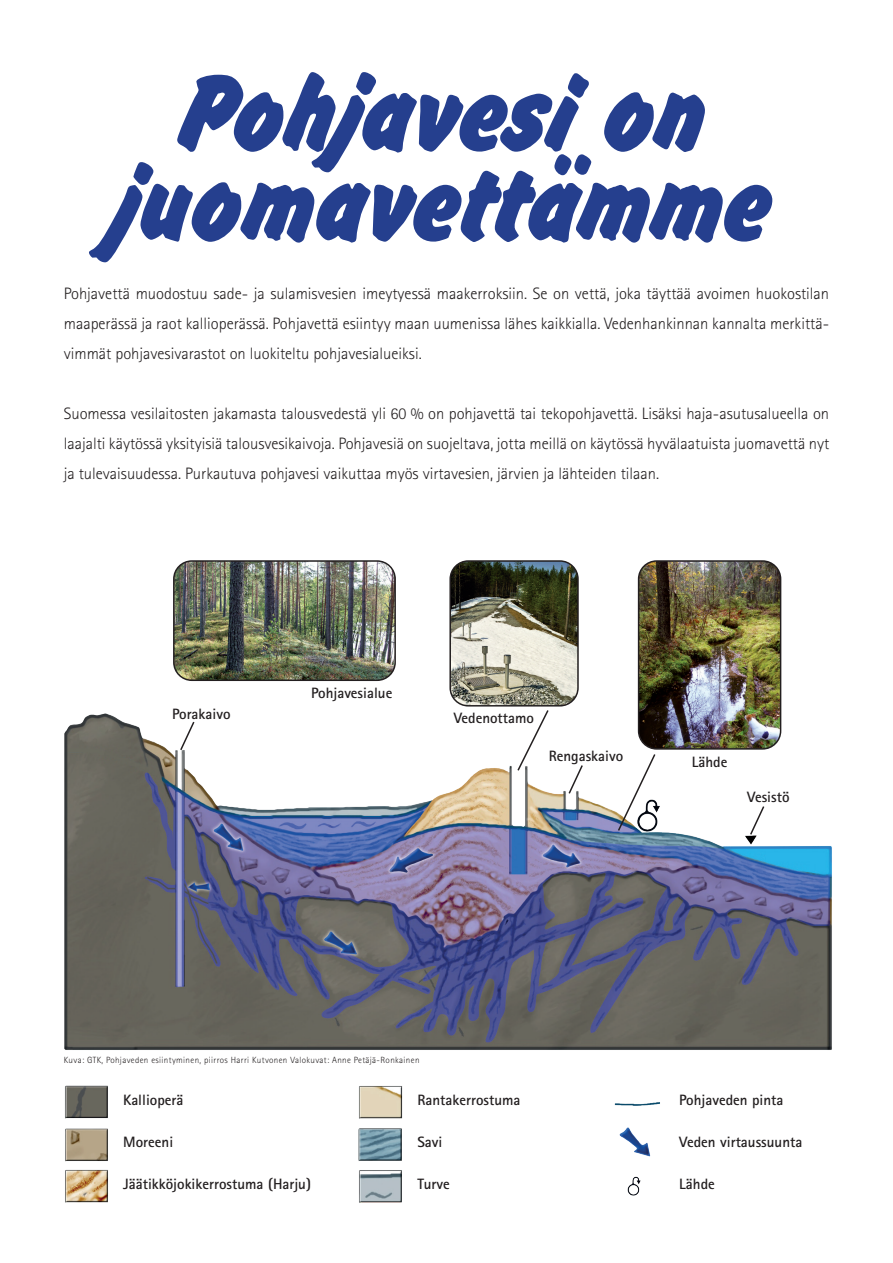
<style>
.page{position:relative;width:893px;height:1263px;background:#fff}
.page>*{position:absolute;margin:0;border:0;box-sizing:border-box;transform-origin:0 0}
.t1{font:700 114px "Flash D";color:#253f8e}
.Leipis{font:300 16.5px/30px "Rotis Sans Serif";color:#231f20;text-align:justify}
.t2{font:700 15px "Rotis Sans Serif";color:#231f20}
.t3{font:300 9px "Rotis Sans Serif";letter-spacing:.04em;color:#231f20}
</style>
<div class="page">
<img style="left:64px;top:706px;width:768px;height:344px">
<img style="left:65px;top:1085px;width:595px;height:118px">
<svg style="left:516px;top:708px;width:34px;height:64px"></svg>
<img style="left:174px;top:563px;width:219px;height:117px">
<div style="left:173px;top:560px;width:223px;height:121px;border:2px solid #231f20;border-radius:18px"></div>
<img style="left:452px;top:563px;width:126px;height:143px">
<div style="left:449px;top:560px;width:130px;height:146px;border:2px solid #231f20;border-radius:18px"></div>
<img style="left:639px;top:563px;width:142px;height:186px">
<div style="left:638px;top:560px;width:143px;height:190px;border:2px solid #231f20;border-radius:18px"></div>
<svg style="left:616px;top:752px;width:41px;height:80px"></svg>
<svg style="left:179px;top:720px;width:17px;height:32px"></svg>
<svg style="left:567px;top:763px;width:17px;height:32px"></svg>
<svg style="left:749px;top:804px;width:17px;height:32px"></svg>
<p class="t1" style="left:181px;top:43px;width:532px">Pohjavesi on</p>
<p class="t1" style="left:118px;top:133px;width:659px">juomavettämme</p>
<p class="Leipis" style="left:64px;top:278px;width:767px">Pohjavettä muodostuu sade- ja sulamisvesien imeytyessä maakerroksiin. Se on vettä, joka täyttää avoimen huokostilan maaperässä ja raot kallioperässä. Pohjavettä esiintyy maan uumenissa lähes kaikkialla. Vedenhankinnan kannalta merkittä&shy;vimmät pohjavesivarastot on luokiteltu pohjavesialueiksi.</p>
<p class="Leipis" style="left:64px;top:398px;width:767px">Suomessa vesilaitosten jakamasta talousvedestä yli 60 % on pohjavettä tai tekopohjavettä. Lisäksi haja-asutusalueella on laajalti käytössä yksityisiä talousvesikaivoja. Pohjavesiä on suojeltava, jotta meillä on käytössä hyvälaatuista juomavettä nyt ja tulevaisuudessa. Purkautuva pohjavesi vaikuttaa myös virtavesien, järvien ja lähteiden tilaan.</p>
<p class="t2" style="left:172px;top:705px;width:60px">Porakaivo</p>
<p class="t2" style="left:311px;top:683px;width:83px">Pohjavesialue</p>
<p class="t2" style="left:454px;top:708px;width:82px">Vedenottamo</p>
<p class="t2" style="left:549px;top:746px;width:76px">Rengaskaivo</p>
<p class="t2" style="left:692px;top:752px;width:37px">Lähde</p>
<p class="t2" style="left:747px;top:787px;width:44px">Vesistö</p>
<p class="t3" style="left:64px;top:1054px;width:357px">Kuva: GTK, Pohjaveden esiintyminen, piirros Harri Kutvonen Valokuvat: Anne Petäjä-Ronkainen</p>
<p class="t2" style="left:123px;top:1090px;width:62px">Kallioperä</p>
<p class="t2" style="left:123px;top:1132px;width:51px">Moreeni</p>
<p class="t2" style="left:123px;top:1174px;width:189px">Jäätikköjokikerrostuma (Harju)</p>
<p class="t2" style="left:417px;top:1090px;width:105px">Rantakerrostuma</p>
<p class="t2" style="left:417px;top:1132px;width:26px">Savi</p>
<p class="t2" style="left:417px;top:1174px;width:34px">Turve</p>
<p class="t2" style="left:679px;top:1090px;width:106px">Pohjaveden pinta</p>
<p class="t2" style="left:679px;top:1132px;width:125px">Veden virtaussuunta</p>
<p class="t2" style="left:679px;top:1174px;width:37px">Lähde</p>
</div>
